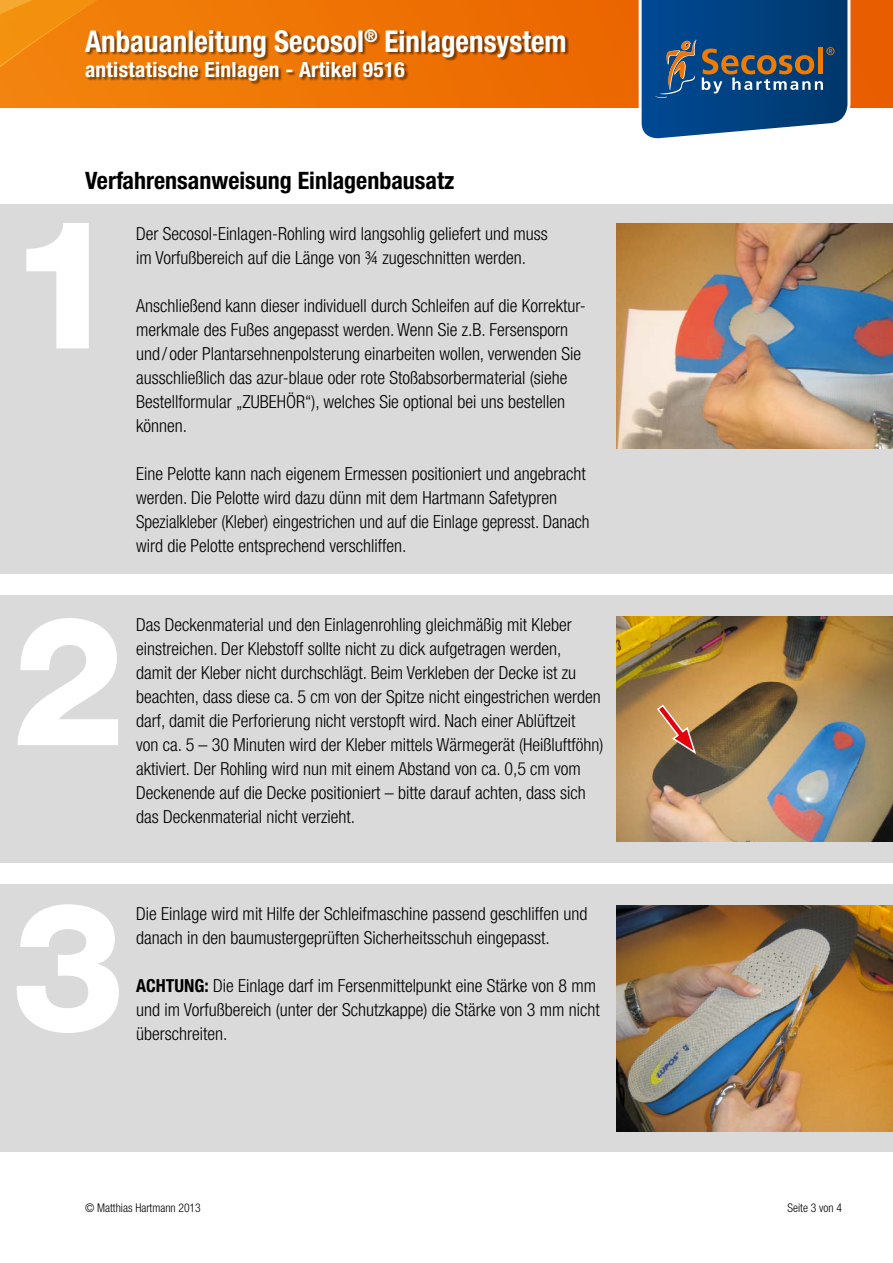
<style>
.page{position:relative;width:893px;height:1263px;background:#fff}
.page>*{position:absolute;margin:0;border:0;box-sizing:border-box;transform-origin:0 0}
.t1{font:800 180px "Helvetica Neue";color:#fff}
.t2{font:700 condensed 30px "Helvetica Neue";color:#fff}
.t3{font:700 condensed 24px "Helvetica Neue";color:#000}
.t4{font:700 condensed 21px "Helvetica Neue";letter-spacing:.015em;color:#fff}
.t5{font:300 condensed 18px/24px "Helvetica Neue";color:#000}
.t6{font:300 condensed 12px "Helvetica Neue";color:#000}
.s1{font-weight:700}
</style>
<div class="page">
<svg style="left:116px;top:0;width:777px;height:107px;background:#ec6e03"></svg>
<svg style="left:0;top:0;width:116px;height:107px;background:#f2860d"></svg>
<svg style="left:637px;top:0;width:215px;height:139px;background:#2c5985"></svg>
<div style="left:86px;top:29px;width:483px;height:56px;background:#000;opacity:.5"></div>
<div style="left:0;top:884px;width:893px;height:268px;background:#dadada"></div>
<div style="left:0;top:595px;width:893px;height:268px;background:#dadada"></div>
<div style="left:0;top:204px;width:893px;height:370px;background:#dadada"></div>
<img style="left:617px;top:223px;width:276px;height:226px">
<img style="left:617px;top:906px;width:276px;height:225px">
<img style="left:617px;top:617px;width:276px;height:225px">
<svg style="left:656px;top:703px;width:41px;height:53px;background:#c1835c"></svg>
<h2 class="t2" style="left:85px;top:23px;width:483px">Anbauanleitung Secosol<sup>®</sup> Einlagensystem</h2>
<p class="t4" style="left:85px;top:57px;width:321px">antistatische Einlagen - Artikel 9516</p>
<h3 class="t3" style="left:85px;top:166px;width:371px">Verfahrensanweisung Einlagenbausatz</h3>
<h1 class="t1" style="left:7px;top:177px;width:115px">1</h1>
<p class="t5" style="left:136px;top:221px;width:413px">Der Secosol-Einlagen-Rohling wird langsohlig geliefert und muss im Vorfußbereich auf die Länge von ¾ zugeschnitten werden.</p>
<p class="t5" style="left:136px;top:293px;width:451px">Anschließend kann dieser individuell durch Schleifen auf die Korrektur&shy;merkmale des Fußes angepasst werden. Wenn Sie z.B. Fersensporn und / oder Plantarsehnenpolsterung einarbeiten wollen, verwenden Sie ausschließlich das azur-blaue oder rote Stoßabsorbermaterial (siehe Bestellformular „ZUBEHÖR“), welches Sie optional bei uns bestellen können.</p>
<p class="t5" style="left:136px;top:461px;width:455px">Eine Pelotte kann nach eigenem Ermessen positioniert und angebracht werden. Die Pelotte wird dazu dünn mit dem Hartmann Safetypren Spezialkleber (Kleber) eingestrichen und auf die Einlage gepresst. Danach wird die Pelotte entsprechend verschliffen.</p>
<h1 class="t1" style="left:12px;top:574px;width:115px">2</h1>
<p class="t5" style="left:136px;top:612px;width:469px">Das Deckenmaterial und den Einlagenrohling gleichmäßig mit Kleber einstreichen. Der Klebstoff sollte nicht zu dick aufgetragen werden,<br>damit der Kleber nicht durchschlägt. Beim Verkleben der Decke ist zu beachten, dass diese ca. 5 cm von der Spitze nicht eingestrichen werden darf, damit die Perforierung nicht verstopft wird. Nach einer Ablüftzeit<br>von ca. 5 – 30 Minuten wird der Kleber mittels Wärmegerät (Heißluftföhn) aktiviert. Der Rohling wird nun mit einem Abstand von ca. 0,5 cm vom Deckenende auf die Decke positioniert – bitte darauf achten, dass sich das Deckenmaterial nicht verzieht.</p>
<h1 class="t1" style="left:12px;top:860px;width:115px">3</h1>
<p class="t5" style="left:136px;top:901px;width:453px">Die Einlage wird mit Hilfe der Schleifmaschine passend geschliffen und danach in den baumustergeprüften Sicherheitsschuh eingepasst.</p>
<p class="t5" style="left:136px;top:973px;width:465px"><span class="s1">ACHTUNG:</span> Die Einlage darf im Fersenmittelpunkt eine Stärke von 8 mm und im Vorfußbereich (unter der Schutzkappe) die Stärke von 3 mm nicht überschreiten.</p>
<p class="t6" style="left:85px;top:1201px;width:117px">© Matthias Hartmann 2013</p>
<p class="t6" style="left:787px;top:1201px;width:56px">Seite 3 von 4</p>
</div>
